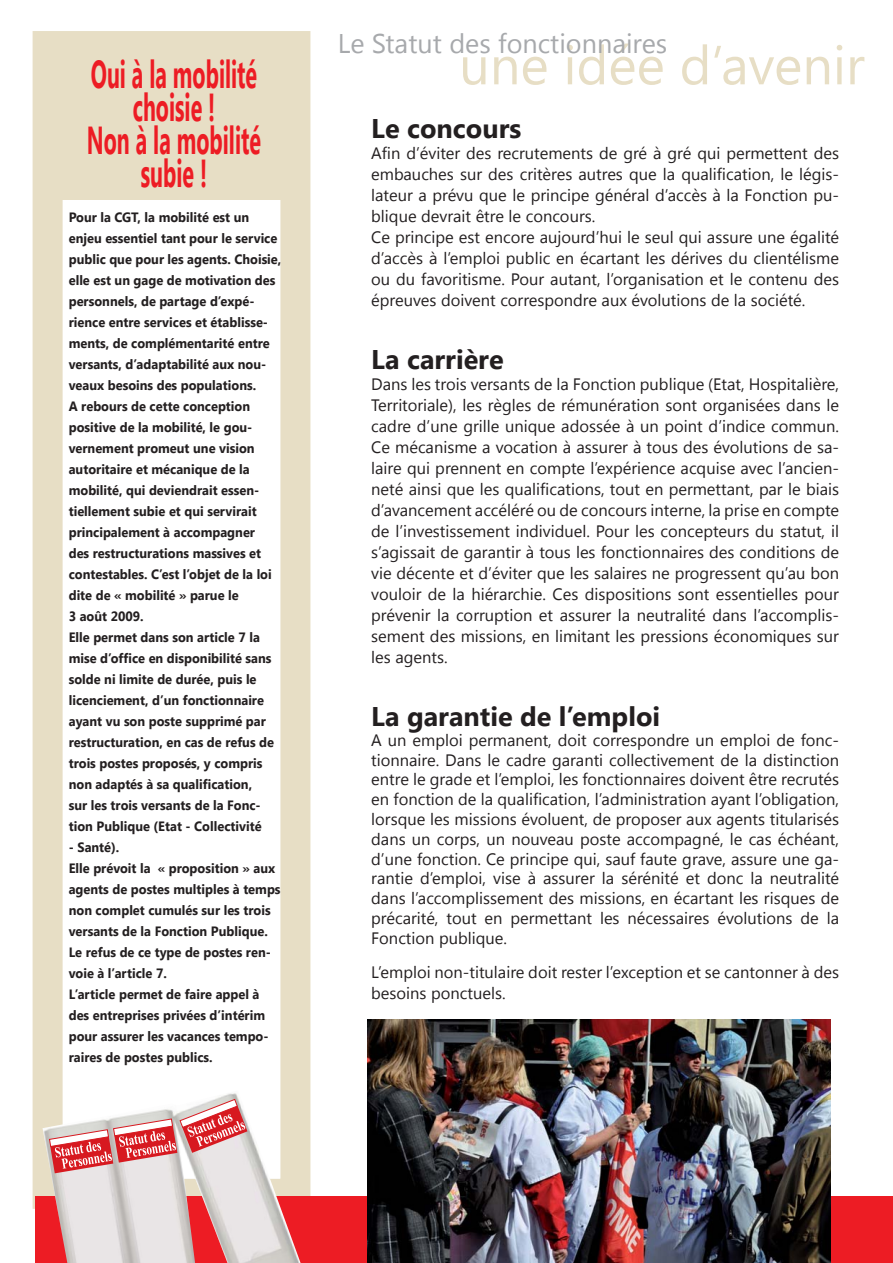
<style>
.page{position:relative;width:893px;height:1263px;background:#fff}
.page>*{position:absolute;margin:0;border:0;box-sizing:border-box;transform-origin:0 0}
.t1{font:54px "Segoe UI";color:#e7dec5}
.t2{font:700 39px/33px "Segoe UI";color:#ed1c24;text-align:center;scale:.55 1}
.t3{font:700 27px "Segoe UI";color:#231f20}
.t4{font:27px "Segoe UI";color:#a7a9ac}
.t5{font:16.5px/21px "Segoe UI";color:#231f20}
.t6{font:700 13.5px/21px "Segoe UI";color:#231f20;scale:.95 1}
</style>
<div class="page">
<div style="left:33px;top:31px;width:277px;height:1178px;border:30px solid #e7dec5"></div>
<div style="left:41px;top:42px;width:265px;height:158px;background:#e7dec5"></div>
<div style="left:35px;top:1196px;width:858px;height:67px;background:#ed1c24"></div>
<img style="left:43px;top:1090px;width:263px;height:173px">
<svg style="left:49px;top:1099px;width:198px;height:74px"></svg>
<img style="left:367px;top:1020px;width:464px;height:243px">
<h2 class="t2" style="left:87px;top:55px;width:318px">Oui à la mobilité choisie !<br>Non à la mobilité subie !</h2>
<p class="t6" style="left:69px;top:206px;width:225px">Pour la CGT, la mobilité est un enjeu essentiel tant pour le service public que pour les agents. Choisie, elle est un gage de motivation des personnels, de partage d’expé&shy;rience entre services et établisse&shy;ments, de complémentarité entre versants, d’adaptabilité aux nou&shy;veaux besoins des populations.<br>A rebours de cette conception positive de la mobilité, le gou&shy;vernement promeut une vision autoritaire et mécanique de la mobilité, qui deviendrait essen&shy;tiellement subie et qui servirait principalement à accompagner<br>des restructurations massives et contestables. C’est l’objet de la loi dite de « mobilité » parue le<br>3 août 2009.<br>Elle permet dans son article 7 la mise d’office en disponibilité sans solde ni limite de durée, puis le licenciement, d’un fonctionnaire ayant vu son poste supprimé par restructuration, en cas de refus de trois postes proposés, y compris non adaptés à sa qualification,<br>sur les trois versants de la Fonc&shy;tion Publique (Etat - Collectivité</p>
<p class="t6" style="left:69px;top:836px;width:224px">- Santé).<br>Elle prévoit la « proposition » aux agents de postes multiples à temps non complet cumulés sur les trois versants de la Fonction Publique.<br>Le refus de ce type de postes ren&shy;voie à l’article 7.<br>L’article permet de faire appel à des entreprises privées d’intérim pour assurer les vacances tempo&shy;raires de postes publics.</p>
<h3 class="t4" style="left:338px;top:23px;width:331px">Le Statut des fonctionnaires</h3>
<h1 class="t1" style="left:459px;top:26px;width:407px">une idée d’avenir</h1>
<h3 class="t3" style="left:371px;top:109px;width:152px">Le concours</h3>
<p class="t5" style="left:371px;top:142px;width:469px">Afin d’éviter des recrutements de gré à gré qui permettent des embauches sur des critères autres que la qualification, le légis&shy;lateur a prévu que le principe général d’accès à la Fonction pu&shy;blique devrait être le concours.<br>Ce principe est encore aujourd’hui le seul qui assure une égalité d’accès à l’emploi public en écartant les dérives du clientélisme ou du favoritisme. Pour autant, l’organisation et le contenu des épreuves doivent correspondre aux évolutions de la société.</p>
<h3 class="t3" style="left:371px;top:340px;width:134px">La carrière</h3>
<p class="t5" style="left:371px;top:373px;width:469px;text-align:justify">Dans les trois versants de la Fonction publique (Etat, Hospitalière, Territoriale), les règles de rémunération sont organisées dans le cadre d’une grille unique adossée à un point d’indice commun.<br>Ce mécanisme a vocation à assurer à tous des évolutions de sa&shy;laire qui prennent en compte l’expérience acquise avec l’ancien&shy;neté ainsi que les qualifications, tout en permettant, par le biais d’avancement accéléré ou de concours interne, la prise en compte de l’investissement individuel. Pour les concepteurs du statut, il s’agissait de garantir à tous les fonctionnaires des conditions de vie décente et d’éviter que les salaires ne progressent qu’au bon vouloir de la hiérarchie. Ces dispositions sont essentielles pour prévenir la corruption et assurer la neutralité dans l’accomplis&shy;sement des missions, en limitant les pressions économiques sur les agents.</p>
<h3 class="t3" style="left:371px;top:697px;width:290px">La garantie de l’emploi</h3>
<p class="t5" style="left:371px;top:729px;width:469px;line-height:19.8px;text-align:justify">A un emploi permanent, doit correspondre un emploi de fonc&shy;tionnaire. Dans le cadre garanti collectivement de la distinction entre le grade et l’emploi, les fonctionnaires doivent être recrutés en fonction de la qualification, l’administration ayant l’obligation, lorsque les missions évoluent, de proposer aux agents titularisés dans un corps, un nouveau poste accompagné, le cas échéant, d’une fonction. Ce principe qui, sauf faute grave, assure une ga&shy;rantie d’emploi, vise à assurer la sérénité et donc la neutralité dans l’accomplissement des missions, en écartant les risques de précarité, tout en permettant les nécessaires évolutions de la Fonction publique.</p>
<p class="t5" style="left:371px;top:961px;width:469px">L’emploi non-titulaire doit rester l’exception et se cantonner à des besoins ponctuels.</p>
</div>
